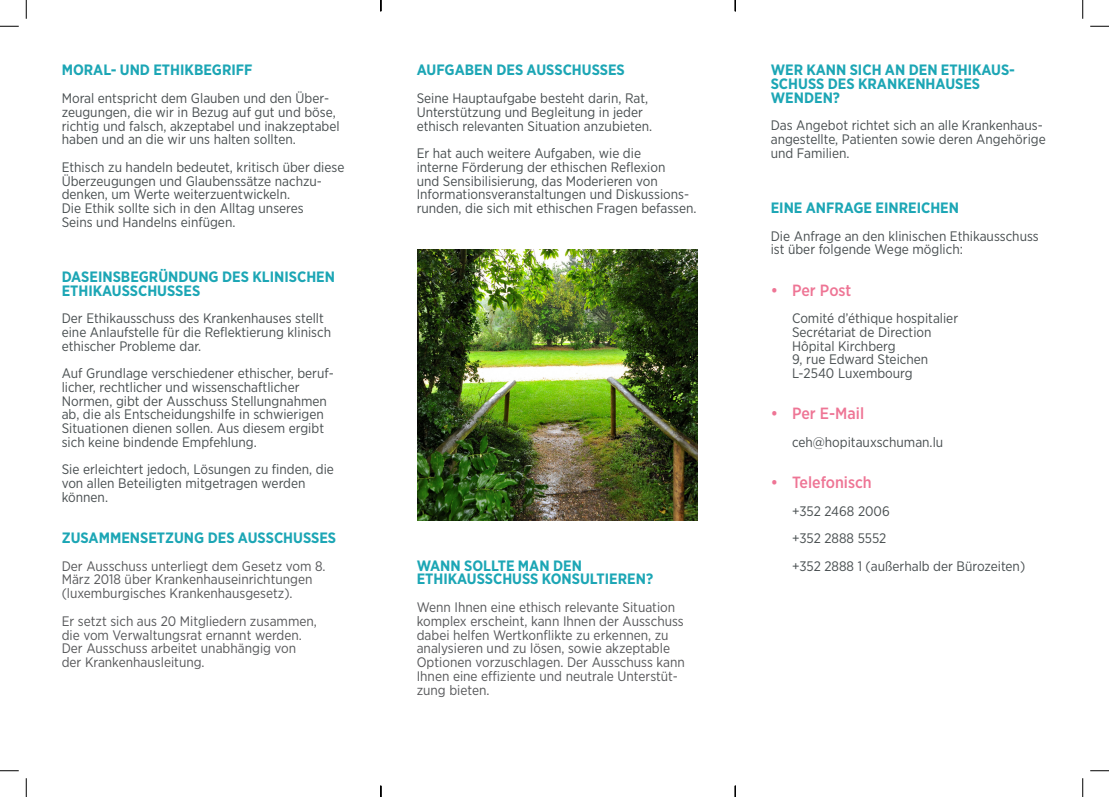
<style>
.page{position:relative;width:1109px;height:797px;background:#fff}
.page>*{position:absolute;margin:0;border:0;box-sizing:border-box;transform-origin:0 0}
.t1{font:500 16.25px "Gotham Narrow";color:#ee7595}
._01_HH1_blau{font:700 15px/13.8px "Gotham Narrow";color:#1ca6b5}
._02_body{font:13.75px/13.8px "Gotham Narrow";color:#494f51}
._02_body-2{font:13.75px/13.8px "Gotham Narrow";color:#57585a}
</style>
<div class="page">
<img style="left:417px;top:249px;width:281px;height:271px">
<svg style="left:0;top:25px;width:19px;height:2px"></svg>
<svg style="left:1090px;top:25px;width:18px;height:2px"></svg>
<svg style="left:0;top:770px;width:19px;height:1px"></svg>
<svg style="left:1090px;top:770px;width:18px;height:1px"></svg>
<svg style="left:25px;top:0;width:2px;height:19px"></svg>
<svg style="left:25px;top:778px;width:2px;height:19px"></svg>
<svg style="left:1082px;top:0;width:1px;height:19px"></svg>
<svg style="left:1082px;top:778px;width:1px;height:19px"></svg>
<svg style="left:380px;top:785px;width:1px;height:12px"></svg>
<svg style="left:734px;top:0;width:2px;height:11px"></svg>
<svg style="left:734px;top:785px;width:2px;height:12px"></svg>
<p class="_01_HH1_blau" style="left:62px;top:63px;width:192px">MORAL- UND ETHIKBEGRIFF</p>
<p class="_02_body" style="left:62px;top:91px;width:279px">Moral entspricht dem Glauben und den Über&shy;zeugungen, die wir in Bezug auf gut und böse, richtig und falsch, akzeptabel und inakzeptabel haben und an die wir uns halten sollten.</p>
<p class="_02_body" style="left:62px;top:160px;width:284px">Ethisch zu handeln bedeutet, kritisch über diese<br>Überzeugungen und Glaubenssätze nachzu&shy;denken, um Werte weiterzuentwickeln.</p>
<p class="_02_body" style="left:62px;top:201px;width:243px">Die Ethik sollte sich in den Alltag unseres<br>Seins und Handelns einfügen.</p>
<p class="_01_HH1_blau" style="left:62px;top:269px;width:275px">DASEINSBEGRÜNDUNG DES KLINISCHEN<br>ETHIKAUSSCHUSSES</p>
<p class="_02_body" style="left:62px;top:311px;width:271px">Der Ethikausschuss des Krankenhauses stellt eine Anlaufstelle für die Reflektierung klinisch ethischer Probleme dar.</p>
<p class="_02_body" style="left:62px;top:366px;width:274px">Auf Grundlage verschiedener ethischer, beruf&shy;licher, rechtlicher und wissenschaftlicher Normen, gibt der Ausschuss Stellungnahmen ab, die als Entscheidungshilfe in schwierigen Situationen dienen sollen. Aus diesem ergibt sich keine bindende Empfehlung.</p>
<p class="_02_body" style="left:62px;top:462px;width:274px">Sie erleichtert jedoch, Lösungen zu finden, die von allen Beteiligten mitgetragen werden können.</p>
<p class="_01_HH1_blau" style="left:62px;top:531px;width:276px">ZUSAMMENSETZUNG DES AUSSCHUSSES</p>
<p class="_02_body-2" style="left:62px;top:558px;width:265px">Der Ausschuss unterliegt dem Gesetz vom 8.<br>März 2018 über Krankenhauseinrichtungen (luxemburgisches Krankenhausgesetz).</p>
<p class="_02_body-2" style="left:62px;top:613px;width:257px">Er setzt sich aus 20 Mitgliedern zusammen, die vom Verwaltungsrat ernannt werden.</p>
<p class="_02_body-2" style="left:62px;top:641px;width:236px">Der Ausschuss arbeitet unabhängig von der Krankenhausleitung.</p>
<p class="_01_HH1_blau" style="left:416px;top:63px;width:210px">AUFGABEN DES AUSSCHUSSES</p>
<p class="_02_body" style="left:416px;top:91px;width:233px">Seine Hauptaufgabe besteht darin, Rat,<br>Unterstützung und Begleitung in jeder</p>
<p class="_02_body" style="left:416px;top:118px;width:237px">ethisch relevanten Situation anzubieten.</p>
<p class="_02_body" style="left:416px;top:146px;width:226px">Er hat auch weitere Aufgaben, wie die</p>
<p class="_02_body" style="left:416px;top:160px;width:250px">interne Förderung der ethischen Reflexion</p>
<p class="_02_body" style="left:416px;top:173px;width:281px">und Sensibilisierung, das Moderieren von<br>Informationsveranstaltungen und Diskussions&shy;runden, die sich mit ethischen Fragen befassen.</p>
<p class="_01_HH1_blau" style="left:416px;top:558px;width:238px">WANN SOLLTE MAN DEN<br>ETHIKAUSSCHUSS KONSULTIEREN?</p>
<p class="_02_body-2" style="left:416px;top:600px;width:270px">Wenn Ihnen eine ethisch relevante Situation komplex erscheint, kann Ihnen der Ausschuss dabei helfen Wertkonflikte zu erkennen, zu analysieren und zu lösen, sowie akzeptable Optionen vorzuschlagen. Der Ausschuss kann Ihnen eine effiziente und neutrale Unterstüt&shy;zung bieten.</p>
<p class="_01_HH1_blau" style="left:770px;top:63px;width:246px">WER KANN SICH AN DEN ETHIKAUS-<br>SCHUSS DES KRANKENHAUSES<br>WENDEN?</p>
<p class="_02_body" style="left:770px;top:118px;width:276px">Das Angebot richtet sich an alle Krankenhaus&shy;angestellte, Patienten sowie deren Angehörige und Familien.</p>
<p class="_01_HH1_blau" style="left:770px;top:201px;width:190px">EINE ANFRAGE EINREICHEN</p>
<p class="_02_body" style="left:770px;top:228px;width:269px">Die Anfrage an den klinischen Ethikausschuss ist über folgende Wege möglich:</p>
<p class="t1" style="left:770px;top:279px;width:82px">• Per Post</p>
<p class="_02_body" style="left:792px;top:311px;width:168px">Comité d’éthique hospitalier</p>
<p class="_02_body" style="left:792px;top:325px;width:141px">Secrétariat de Direction</p>
<p class="_02_body" style="left:792px;top:338px;width:105px">Hôpital Kirchberg</p>
<p class="_02_body" style="left:792px;top:352px;width:138px">9, rue Edward Steichen</p>
<p class="_02_body" style="left:792px;top:366px;width:122px">L-2540 Luxembourg</p>
<p class="t1" style="left:770px;top:403px;width:95px">• Per E-Mail</p>
<p class="_02_body" style="left:792px;top:435px;width:153px">ceh@hopitauxschuman.lu</p>
<p class="t1" style="left:770px;top:472px;width:102px">• Telefonisch</p>
<p class="_02_body" style="left:792px;top:503px;width:99px">+352 2468 2006</p>
<p class="_02_body" style="left:792px;top:531px;width:96px">+352 2888 5552</p>
<p class="_02_body" style="left:792px;top:558px;width:235px">+352 2888 1 (außerhalb der Bürozeiten)</p>
</div>
